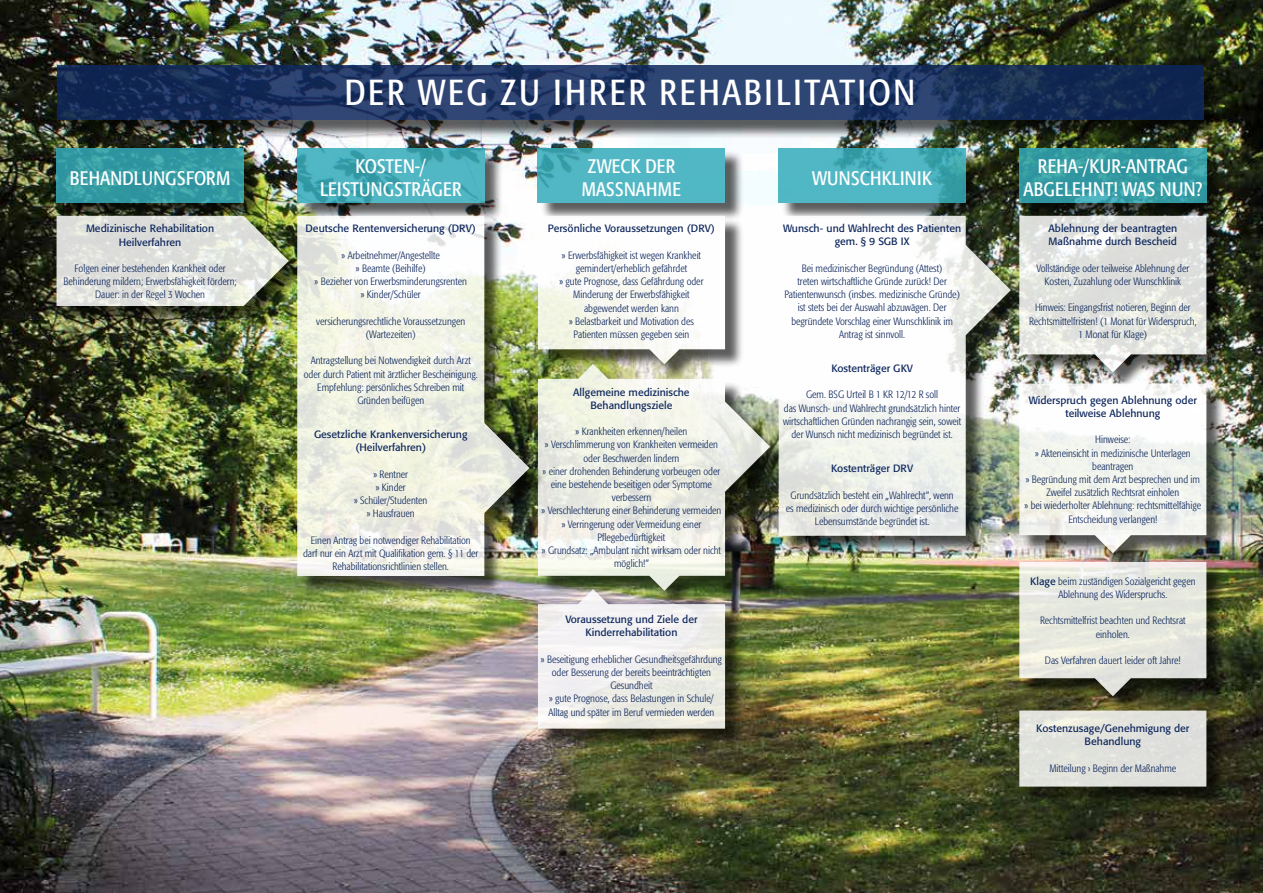
<style>
.page{position:relative;width:1263px;height:893px;background:#fff}
.page>*{position:absolute;margin:0;border:0;box-sizing:border-box;transform-origin:0 0}
.t1{font:condensed 36px "Formata";letter-spacing:.07em;color:#fff}
.t2{font:condensed 19.5px/23.4px "Formata";color:#fff;text-align:center}
.t3{font:condensed 19.5px "Formata";letter-spacing:.02em;color:#fff}
.t4{font:300 condensed 10.5px/13.2px "Formata Std";color:#0d265c;text-align:center}
.t5{font:10.5px/13.2px "Formata Std";color:#0d265c;text-align:center}
.s1{font-weight:400;font-stretch:normal}
</style>
<div class="page">
<img style="left:0;top:0;width:1263px;height:893px">
<div style="left:1021px;top:150px;width:204px;height:71px;background:#000;opacity:.75"></div>
<svg style="left:1019px;top:148px;width:187px;height:55px;background:#359ca4"></svg>
<div style="left:781px;top:150px;width:203px;height:71px;background:#000;opacity:.75"></div>
<svg style="left:779px;top:148px;width:187px;height:55px;background:#4ab1bd"></svg>
<div style="left:540px;top:150px;width:204px;height:71px;background:#000;opacity:.75"></div>
<svg style="left:538px;top:148px;width:187px;height:55px;background:#4fb5c2"></svg>
<div style="left:299px;top:150px;width:204px;height:71px;background:#000;opacity:.75"></div>
<svg style="left:297px;top:148px;width:187px;height:55px;background:#48aebb"></svg>
<div style="left:59px;top:68px;width:1163px;height:71px;background:#000;opacity:.75"></div>
<svg style="left:57px;top:66px;width:1146px;height:54px;background:#1f3662"></svg>
<div style="left:59px;top:150px;width:203px;height:71px;background:#000;opacity:.75"></div>
<svg style="left:57px;top:148px;width:187px;height:55px;background:#349aa3"></svg>
<div style="left:540px;top:218px;width:204px;height:164px;background:#000;opacity:.75"></div>
<svg style="left:538px;top:216px;width:187px;height:148px"></svg>
<div style="left:540px;top:367px;width:248px;height:241px;background:#000;opacity:.75"></div>
<img style="left:547px;top:364px;width:223px;height:227px">
<div style="left:540px;top:592px;width:204px;height:155px;background:#000;opacity:.75"></div>
<svg style="left:538px;top:589px;width:187px;height:140px"></svg>
<div style="left:781px;top:218px;width:248px;height:336px;background:#000;opacity:.75"></div>
<svg style="left:779px;top:216px;width:232px;height:320px"></svg>
<div style="left:59px;top:218px;width:248px;height:107px;background:#000;opacity:.75"></div>
<svg style="left:57px;top:216px;width:232px;height:90px;background:#d3d6cc"></svg>
<div style="left:1021px;top:218px;width:204px;height:172px;background:#000;opacity:.75"></div>
<svg style="left:1019px;top:216px;width:187px;height:156px;background:#d6d8d3"></svg>
<div style="left:1021px;top:386px;width:204px;height:185px;background:#000;opacity:.75"></div>
<svg style="left:1019px;top:384px;width:187px;height:169px"></svg>
<div style="left:1021px;top:564px;width:204px;height:150px;background:#000;opacity:.75"></div>
<svg style="left:1019px;top:562px;width:187px;height:134px;background:#d0d1c7"></svg>
<div style="left:1021px;top:713px;width:204px;height:92px;background:#000;opacity:.75"></div>
<svg style="left:1019px;top:711px;width:187px;height:76px;background:#e0e0db"></svg>
<div style="left:299px;top:218px;width:248px;height:376px;background:#000;opacity:.75"></div>
<svg style="left:297px;top:216px;width:232px;height:360px"></svg>
<h2 class="t2" style="left:70px;top:166px;width:162px">BEHANDLUNGSFORM</h2>
<p class="t5" style="left:86px;top:222px;width:130px">Medizinische Rehabilitation<br>Heilverfahren</p>
<p class="t4" style="left:63px;top:262px;width:175px">Folgen einer bestehenden Krankheit oder<br>Behinderung mildern; Erwerbsfähigkeit fördern;<br>Dauer: in der Regel 3 Wochen</p>
<h1 class="t1" style="left:345px;top:71px;width:572px">DER WEG ZU IHRER REHABILITATION</h1>
<h2 class="t2" style="left:320px;top:154px;width:143px">KOSTEN-/<br>LEISTUNGSTRÄGER</h2>
<h2 class="t2" style="left:582px;top:154px;width:101px">ZWECK DER<br>MASSNAHME</h2>
<h2 class="t3" style="left:812px;top:166px;width:122px">WUNSCHKLINIK</h2>
<p class="t5" style="left:306px;top:222px;width:172px">Deutsche Rentenversicherung (DRV)</p>
<p class="t4" style="left:315px;top:248px;width:154px">» Arbeitnehmer/Angestellte<br>» Beamte (Beihilfe)<br>» Bezieher von Erwerbsminderungsrenten » Kinder/Schüler</p>
<p class="t4" style="left:316px;top:314px;width:151px">versicherungsrechtliche Voraussetzungen (Wartezeiten)</p>
<p class="t4" style="left:304px;top:354px;width:176px">Antragstellung bei Notwendigkeit durch Arzt oder durch Patient mit ärztlicher Bescheinigung.<br>Empfehlung: persönliches Schreiben mit Gründen beifügen</p>
<p class="t5" style="left:314px;top:428px;width:155px">Gesetzliche Krankenversicherung (Heilverfahren)</p>
<p class="t4" style="left:354px;top:467px;width:75px">» Rentner<br>» Kinder<br>» Schüler/Studenten » Hausfrauen</p>
<p class="t4" style="left:303px;top:533px;width:177px">Einen Antrag bei notwendiger Rehabilitation darf nur ein Arzt mit Qualifikation gem. § 11 der<br>Rehabilitationsrichtlinien stellen.</p>
<p class="t5" style="left:548px;top:222px;width:169px">Persönliche Voraussetzungen (DRV)</p>
<p class="t4" style="left:559px;top:248px;width:146px">» Erwerbsfähigkeit ist wegen Krankheit gemindert/erheblich gefährdet<br>» gute Prognose, dass Gefährdung oder Minderung der Erwerbsfähigkeit abgewendet werden kann<br>» Belastbarkeit und Motivation des Patienten müssen gegeben sein</p>
<p class="t5" style="left:573px;top:385px;width:118px">Allgemeine medizinische<br>Behandlungsziele</p>
<p class="t4" style="left:541px;top:425px;width:181px">» Krankheiten erkennen/heilen<br>» Verschlimmerung von Krankheiten vermeiden oder Beschwerden lindern<br>» einer drohenden Behinderung vorbeugen oder eine bestehende beseitigen oder Symptome verbessern<br>» Verschlechterung einer Behinderung vermeiden » Verringerung oder Vermeidung einer Pflegebedürftigkeit<br>» Grundsatz: „Ambulant nicht wirksam oder nicht möglich!“</p>
<p class="t5" style="left:565px;top:613px;width:134px">Voraussetzung und Ziele der<br>Kinderrehabilitation</p>
<p class="t4" style="left:541px;top:652px;width:183px">» Beseitigung erheblicher Gesundheitsgefährdung oder Besserung der bereits beeinträchtigten Gesundheit<br>» gute Prognose, dass Belastungen in Schule/ Alltag und später im Beruf vermieden werden</p>
<p class="t5" style="left:783px;top:222px;width:179px">Wunsch- und Wahlrecht des Patienten gem. § 9 SGB IX</p>
<p class="t4" style="left:784px;top:261px;width:177px">Bei medizinischer Begründung (Attest)<br>treten wirtschaftliche Gründe zurück! Der Patientenwunsch (insbes. medizinische Gründe) ist stets bei der Auswahl abzuwägen. Der begründete Vorschlag einer Wunschklinik im Antrag ist sinnvoll.</p>
<p class="t5" style="left:831px;top:362px;width:83px">Kostenträger GKV</p>
<p class="t4" style="left:783px;top:388px;width:180px">Gem. BSG Urteil B 1 KR 12/12 R soll<br>das Wunsch- und Wahlrecht grundsätzlich hinter wirtschaftlichen Gründen nachrangig sein, soweit der Wunsch nicht medizinisch begründet ist.</p>
<p class="t5" style="left:831px;top:462px;width:83px">Kostenträger DRV</p>
<p class="t4" style="left:786px;top:488px;width:174px">Grundsätzlich besteht ein „Wahlrecht“, wenn es medizinisch oder durch wichtige persönliche<br>Lebensumstände begründet ist.</p>
<h2 class="t2" style="left:1023px;top:154px;width:180px">REHA-/KUR-ANTRAG<br>ABGELEHNT! WAS NUN?</h2>
<p class="t5" style="left:1048px;top:222px;width:130px;text-align:left">Ablehnung der beantragten<br>Maßnahme durch Bescheid</p>
<p class="t4" style="left:1036px;top:261px;width:154px">Vollständige oder teilweise Ablehnung der<br>Kosten, Zuzahlung oder Wunschklinik</p>
<p class="t4" style="left:1029px;top:301px;width:169px">Hinweis: Eingangsfrist notieren, Beginn der<br>Rechtsmittelfristen! (1 Monat für Widerspruch,<br>1 Monat für Klage)</p>
<p class="t5" style="left:1029px;top:393px;width:169px">Widerspruch gegen Ablehnung oder teilweise Ablehnung</p>
<p class="t4" style="left:1024px;top:433px;width:178px">Hinweise:<br>» Akteneinsicht in medizinische Unterlagen beantragen<br>» Begründung mit dem Arzt besprechen und im<br>Zweifel zusätzlich Rechtsrat einholen<br>» bei wiederholter Ablehnung: rechtsmittelfähige<br>Entscheidung verlangen!</p>
<p class="t4" style="left:1030px;top:574px;width:167px"><span class="s1">Klage</span> beim zuständigen Sozialgericht gegen<br>Ablehnung des Widerspruchs.</p>
<p class="t4" style="left:1040px;top:614px;width:147px">Rechtsmittelfrist beachten und Rechtsrat einholen.</p>
<p class="t4" style="left:1045px;top:654px;width:137px">Das Verfahren dauert leider oft Jahre!</p>
<p class="t5" style="left:1036px;top:722px;width:155px">Kostenzusage/Genehmigung der<br>Behandlung</p>
<p class="t4" style="left:1049px;top:761px;width:128px">Mitteilung › Beginn der Maßnahme</p>
</div>
